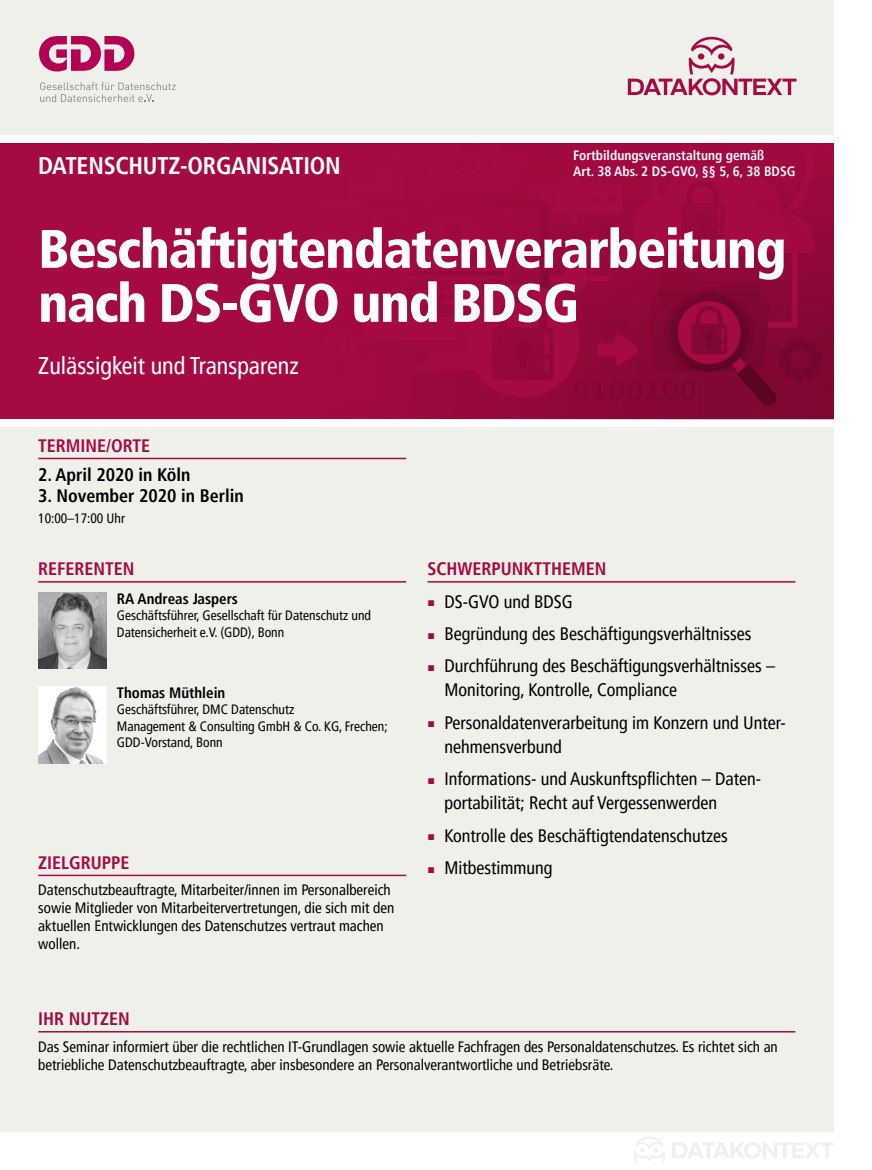
<style>
.page{position:relative;width:872px;height:1170px;background:#fff}
.page>*{position:absolute;margin:0;border:0;box-sizing:border-box;transform-origin:0 0}
.t1{font:900 condensed 54px/54px "Frutiger LT Pro";letter-spacing:-.025em;color:#fff}
.t2{font:condensed 24px "Frutiger LT Pro";color:#fff}
.t3{font:700 condensed 24px "Frutiger LT Pro";letter-spacing:-.01em;color:#fff}
.t4{font:condensed 18px/24px "Frutiger LT Pro";color:#000}
.t5{font:700 condensed 18px "Frutiger LT Pro";color:#a60a42}
.t6{font:700 condensed 18px "Frutiger LT Pro";color:#000}
.t7{font:condensed 15px/18px "Frutiger LT Pro";color:#000}
.t8{font:700 condensed 15px "Frutiger LT Pro";color:#000}
.t9{font:condensed 13.5px/16.5px "Frutiger LT Pro";color:#000}
.t10{font:700 condensed 13.5px/16.5px "Frutiger LT Pro";color:#fff}
.s1{color:#a60a42}
</style>
<div class="page">
<div style="left:0;top:427px;width:833px;height:704px;background:#f0f0ea"></div>
<div style="left:0;top:142px;width:833px;height:277px;background:#a60a42"></div>
<svg style="left:634px;top:1137px;width:31px;height:25px"></svg>
<svg style="left:672px;top:1142px;width:161px;height:16px"></svg>
<div style="left:0;top:0;width:833px;height:134px;background:#f0f0ea"></div>
<svg style="left:39px;top:36px;width:95px;height:35px"></svg>
<svg style="left:40px;top:82px;width:136px;height:20px"></svg>
<svg style="left:628px;top:37px;width:168px;height:58px"></svg>
<img style="left:281px;top:142px;width:552px;height:277px">
<img style="left:38px;top:592px;width:68px;height:77px">
<hr style="left:427px;top:581px;width:368px;height:1px;background:#a60a42">
<hr style="left:38px;top:581px;width:368px;height:1px;background:#a60a42">
<hr style="left:38px;top:874px;width:368px;height:2px;background:#a60a42">
<hr style="left:38px;top:457px;width:368px;height:2px;background:#a60a42">
<hr style="left:38px;top:1030px;width:757px;height:2px;background:#a60a42">
<img style="left:38px;top:686px;width:68px;height:77px">
<h2 class="t3" style="left:38px;top:152px;width:304px">DATENSCHUTZ-ORGANISATION</h2>
<p class="t10" style="left:573px;top:147px;width:224px">Fortbildungsveranstaltung gemäß<br>Art. 38 Abs. 2 DS-GVO, §§ 5, 6, 38 BDSG</p>
<h1 class="t1" style="left:38px;top:222px;width:750px">Beschäftigtendatenverarbeitung nach DS-GVO und BDSG</h1>
<h2 class="t2" style="left:38px;top:351px;width:262px">Zulässigkeit und Transparenz</h2>
<p class="t5" style="left:38px;top:435px;width:113px">TERMINE/ORTE</p>
<p class="t6" style="left:38px;top:464px;width:154px">2. April 2020 in Köln</p>
<p class="t6" style="left:38px;top:485px;width:207px">3. November 2020 in Berlin</p>
<p class="t9" style="left:38px;top:510px;width:88px">10:00–17:00 Uhr</p>
<p class="t5" style="left:38px;top:558px;width:98px">REFERENTEN</p>
<p class="t8" style="left:117px;top:589px;width:123px">RA Andreas Jaspers</p>
<p class="t9" style="left:117px;top:607px;width:255px">Geschäftsführer, Gesellschaft für Datenschutz und<br>Datensicherheit e.V. (GDD), Bonn</p>
<p class="t8" style="left:117px;top:683px;width:110px">Thomas Müthlein</p>
<p class="t9" style="left:117px;top:701px;width:272px">Geschäftsführer, DMC Datenschutz<br>Management &amp; Consulting GmbH &amp; Co. KG, Frechen;<br>GDD-Vorstand, Bonn</p>
<p class="t5" style="left:38px;top:851px;width:93px">ZIELGRUPPE</p>
<p class="t7" style="left:38px;top:881px;width:357px">Datenschutzbeauftragte, Mitarbeiter/innen im Personalbereich sowie Mitglieder von Mitarbeitervertretungen, die sich mit den aktuellen Entwicklungen des Datenschutzes vertraut machen wollen.</p>
<p class="t5" style="left:427px;top:558px;width:180px">SCHWERPUNKTTHEMEN</p>
<p class="t4" style="left:427px;top:589px;width:147px"><span class="s1">▪</span> DS-GVO und BDSG</p>
<p class="t4" style="left:427px;top:622px;width:325px"><span class="s1">▪</span> Begründung des Beschäftigungsverhältnisses</p>
<p class="t4" style="left:444px;top:654px;width:332px;text-indent:-17px"><span class="s1">▪</span> Durchführung des Beschäftigungsverhältnisses –<br>Monitoring, Kontrolle, Compliance</p>
<p class="t4" style="left:444px;top:710px;width:343px;text-indent:-17px"><span class="s1">▪</span> Personaldatenverarbeitung im Konzern und Unter&shy;nehmensverbund</p>
<p class="t4" style="left:444px;top:767px;width:317px;text-indent:-17px"><span class="s1">▪</span> Informations- und Auskunftspflichten – Daten&shy;portabilität; Recht auf Vergessenwerden</p>
<p class="t4" style="left:427px;top:823px;width:302px"><span class="s1">▪</span> Kontrolle des Beschäftigtendatenschutzes</p>
<p class="t4" style="left:427px;top:856px;width:126px"><span class="s1">▪</span> Mitbestimmung</p>
<p class="t5" style="left:38px;top:1007px;width:93px">IHR NUTZEN</p>
<p class="t7" style="left:38px;top:1037px;width:741px">Das Seminar informiert über die rechtlichen IT-Grundlagen sowie aktuelle Fachfragen des Personaldatenschutzes. Es richtet sich an betriebliche Datenschutzbeauftragte, aber insbesondere an Personalverantwortliche und Betriebsräte.</p>
</div>
